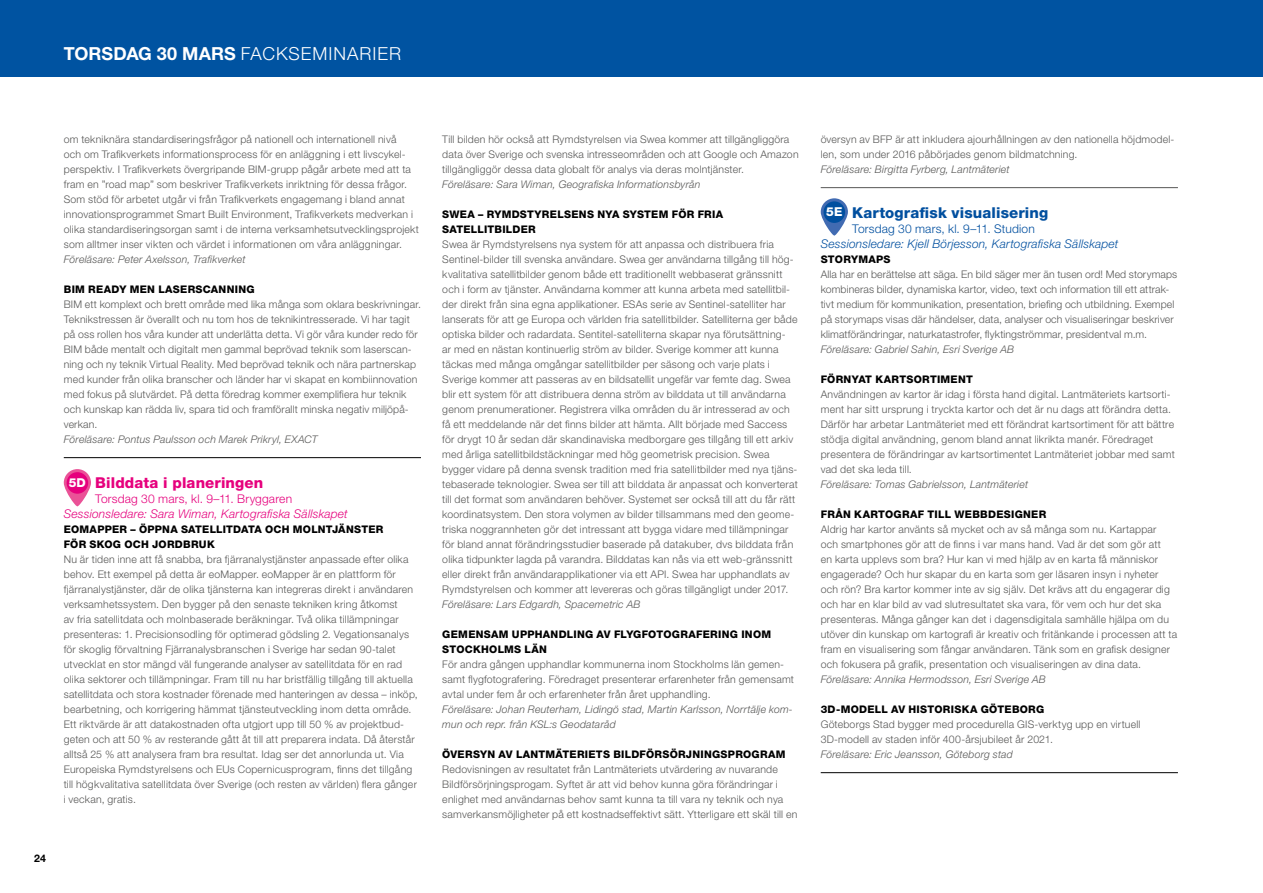
<style>
.page{position:relative;width:1263px;height:893px;background:#fff}
.page>*{position:absolute;margin:0;border:0;box-sizing:border-box;transform-origin:0 0}
.t1{font:300 18px "Helvetica Neue LT Std";letter-spacing:.055em;color:#fff}
.t2{font:800 15px "Helvetica Neue LT Std";letter-spacing:.01em;color:#004f9f}
.t3{font:800 15px "Helvetica Neue LT Std";letter-spacing:.01em;color:#e6007d}
.t4{font:italic 300 12px "Helvetica Neue LT Std";letter-spacing:.015em;color:#004f9f}
.t5{font:italic 300 12px "Helvetica Neue LT Std";letter-spacing:.015em;color:#e6007d}
.t6{font:300 12px "Helvetica Neue LT Std";letter-spacing:.015em;color:#e6007d}
.t7{font:300 12px "Helvetica Neue LT Std";letter-spacing:.015em;color:#004f9f}
.t8{font:300 10.5px/15px "Helvetica Neue LT Std";letter-spacing:.02em;color:#575756}
.t9{font:italic 300 10.5px/15px "Helvetica Neue LT Std";letter-spacing:.015em;color:#575756}
.t10{font:800 10.5px/15px "Helvetica Neue LT Std";letter-spacing:.025em;color:#000}
.t11{font:700 10.5px "Helvetica Neue LT Std";color:#000}
.s1{font-weight:700}
.s2{font-size:12.3px;color:#fff}
</style>
<div class="page">
<div style="left:0;top:0;width:1263px;height:77px;background:#0053a1"></div>
<hr style="left:64px;top:457px;width:357px;height:1px;background:#000">
<svg style="left:64px;top:469px;width:27px;height:37px"></svg>
<hr style="left:821px;top:187px;width:357px;height:1px;background:#575756">
<hr style="left:821px;top:772px;width:357px;height:1px;background:#000">
<svg style="left:821px;top:198px;width:27px;height:38px"></svg>
<h1 class="t1" style="left:64px;top:42px;width:339px"><span class="s1">TORSDAG 30 MARS</span> FACKSEMINARIER</h1>
<p class="t8" style="left:64px;top:131px;width:357px">om tekniknära standardiseringsfrågor på nationell och internationell nivå<br>och om Trafikverkets informationsprocess för en anläggning i ett livscykel&shy;perspektiv. I Trafikverkets övergripande BIM-grupp pågår arbete med att ta fram en ”road map” som beskriver Trafikverkets inriktning för dessa frågor.<br>Som stöd för arbetet utgår vi från Trafikverkets engagemang i bland annat innovationsprogrammet Smart Built Environment, Trafikverkets medverkan i olika standardiseringsorgan samt i de interna verksamhetsutvecklingsprojekt som alltmer inser vikten och värdet i informationen om våra anläggningar.</p>
<p class="t9" style="left:64px;top:251px;width:183px">Föreläsare: Peter Axelsson, Trafikverket</p>
<p class="t10" style="left:64px;top:281px;width:192px">BIM READY MEN LASERSCANNING</p>
<p class="t8" style="left:64px;top:296px;width:359px">BIM ett komplext och brett område med lika många som oklara beskrivningar.<br>Teknikstressen är överallt och nu tom hos de teknikintresserade. Vi har tagit på oss rollen hos våra kunder att underlätta detta. Vi gör våra kunder redo för BIM både mentalt och digitalt men gammal beprövad teknik som laserscan&shy;ning och ny teknik Virtual Reality. Med beprövad teknik och nära partnerskap med kunder från olika branscher och länder har vi skapat en kombiinnovation med fokus på slutvärdet. På detta föredrag kommer exemplifiera hur teknik och kunskap kan rädda liv, spara tid och framförallt minska negativ miljöpå&shy;verkan.</p>
<p class="t9" style="left:64px;top:431px;width:255px">Föreläsare: Pontus Paulsson och Marek Prikryl, EXACT</p>
<h2 class="t3" style="left:69px;top:473px;width:196px"><span class="s2">5D</span> Bilddata i planeringen</h2>
<p class="t6" style="left:95px;top:491px;width:198px">Torsdag 30 mars, kl. 9–11. Bryggaren</p>
<p class="t5" style="left:64px;top:506px;width:285px">Sessionsledare: Sara Wiman, Kartografiska Sällskapet</p>
<p class="t10" style="left:64px;top:521px;width:321px">EOMAPPER – ÖPPNA SATELLITDATA OCH MOLNTJÄNSTER<br>FÖR SKOG OCH JORDBRUK</p>
<p class="t8" style="left:64px;top:551px;width:355px">Nu är tiden inne att få snabba, bra fjärranalystjänster anpassade efter olika behov. Ett exempel på detta är eoMapper. eoMapper är en plattform för fjärranalystjänster, där de olika tjänsterna kan integreras direkt i användaren verksamhetssystem. Den bygger på den senaste tekniken kring åtkomst<br>av fria satellitdata och molnbaserade beräkningar. Två olika tillämpningar presenteras: 1. Precisionsodling för optimerad gödsling 2. Vegationsanalys för skoglig förvaltning Fjärranalysbranschen i Sverige har sedan 90-talet utvecklat en stor mängd väl fungerande analyser av satellitdata för en rad olika sektorer och tillämpningar. Fram till nu har bristfällig tillgång till aktuella satellitdata och stora kostnader förenade med hanteringen av dessa – inköp, bearbetning, och korrigering hämmat tjänsteutveckling inom detta område.<br>Ett riktvärde är att datakostnaden ofta utgjort upp till 50 % av projektbud&shy;geten och att 50 % av resterande gått åt till att preparera indata. Då återstår alltså 25 % att analysera fram bra resultat. Idag ser det annorlunda ut. Via Europeiska Rymdstyrelsens och EUs Copernicusprogram, finns det tillgång till högkvalitativa satellitdata över Sverige (och resten av världen) flera gånger i veckan, gratis.</p>
<p class="t11" style="left:34px;top:852px;width:13px">24</p>
<p class="t8" style="left:442px;top:131px;width:358px">Till bilden hör också att Rymdstyrelsen via Swea kommer att tillgängliggöra data över Sverige och svenska intresseområden och att Google och Amazon tillgängliggör dessa data globalt för analys via deras molntjänster.</p>
<p class="t9" style="left:442px;top:176px;width:260px">Föreläsare: Sara Wiman, Geografiska Informationsbyrån</p>
<p class="t10" style="left:442px;top:206px;width:282px">SWEA – RYMDSTYRELSENS NYA SYSTEM FÖR FRIA<br>SATELLITBILDER</p>
<p class="t8" style="left:442px;top:236px;width:357px">Swea är Rymdstyrelsens nya system för att anpassa och distribuera fria Sentinel-bilder till svenska användare. Swea ger användarna tillgång till hög&shy;kvalitativa satellitbilder genom både ett traditionellt webbaserat gränssnitt och i form av tjänster. Användarna kommer att kunna arbeta med satellitbil&shy;der direkt från sina egna applikationer. ESAs serie av Sentinel-satelliter har lanserats för att ge Europa och världen fria satellitbilder. Satelliterna ger både optiska bilder och radardata. Sentitel-satelliterna skapar nya förutsättning-<br>ar med en nästan kontinuerlig ström av bilder. Sverige kommer att kunna täckas med många omgångar satellitbilder per säsong och varje plats i Sverige kommer att passeras av en bildsatellit ungefär var femte dag. Swea blir ett system för att distribuera denna ström av bilddata ut till användarna genom prenumerationer. Registrera vilka områden du är intresserad av och få ett meddelande när det finns bilder att hämta. Allt började med Saccess för drygt 10 år sedan där skandinaviska medborgare ges tillgång till ett arkiv med årliga satellitbildstäckningar med hög geometrisk precision. Swea bygger vidare på denna svensk tradition med fria satellitbilder med nya tjäns&shy;tebaserade teknologier. Swea ser till att bilddata är anpassat och konverterat till det format som användaren behöver. Systemet ser också till att du får rätt koordinatsystem. Den stora volymen av bilder tillsammans med den geome&shy;triska noggrannheten gör det intressant att bygga vidare med tillämpningar för bland annat förändringsstudier baserade på datakuber, dvs bilddata från olika tidpunkter lagda på varandra. Bilddatas kan nås via ett web-gränssnitt eller direkt från användarapplikationer via ett API. Swea har upphandlats av Rymdstyrelsen och kommer att levereras och göras tillgängligt under 2017.</p>
<p class="t9" style="left:442px;top:596px;width:200px">Föreläsare: Lars Edgardh, Spacemetric AB</p>
<p class="t10" style="left:442px;top:627px;width:330px">GEMENSAM UPPHANDLING AV FLYGFOTOGRAFERING INOM<br>STOCKHOLMS LÄN</p>
<p class="t8" style="left:442px;top:656px;width:353px">För andra gången upphandlar kommunerna inom Stockholms län gemen&shy;samt flygfotografering. Föredraget presenterar erfarenheter från gemensamt avtal under fem år och erfarenheter från året upphandling.</p>
<p class="t9" style="left:442px;top:701px;width:352px">Föreläsare: Johan Reuterham, Lidingö stad, Martin Karlsson, Norrtälje kom&shy;mun och repr. från KSL:s Geodataråd</p>
<p class="t10" style="left:442px;top:747px;width:345px">ÖVERSYN AV LANTMÄTERIETS BILDFÖRSÖRJNINGSPROGRAM</p>
<p class="t8" style="left:442px;top:761px;width:357px">Redovisningen av resultatet från Lantmäteriets utvärdering av nuvarande Bildförsörjningsprogam. Syftet är att vid behov kunna göra förändringar i enlighet med användarnas behov samt kunna ta till vara ny teknik och nya samverkansmöjligheter på ett kostnadseffektivt sätt. Ytterligare ett skäl till en</p>
<p class="t8" style="left:821px;top:131px;width:355px">översyn av BFP är att inkludera ajourhållningen av den nationella höjdmodel&shy;len, som under 2016 påbörjades genom bildmatchning.</p>
<p class="t9" style="left:821px;top:161px;width:190px">Föreläsare: Birgitta Fyrberg, Lantmäteriet</p>
<h2 class="t2" style="left:826px;top:203px;width:224px"><span class="s2">5E</span> Kartografisk visualisering</h2>
<p class="t7" style="left:852px;top:221px;width:184px">Torsdag 30 mars, kl. 9–11. Studion</p>
<p class="t4" style="left:821px;top:236px;width:299px">Sessionsledare: Kjell Börjesson, Kartografiska Sällskapet</p>
<p class="t10" style="left:821px;top:251px;width:71px">STORYMAPS</p>
<p class="t8" style="left:821px;top:266px;width:358px">Alla har en berättelse att säga. En bild säger mer än tusen ord! Med storymaps kombineras bilder, dynamiska kartor, video, text och information till ett attrak&shy;tivt medium för kommunikation, presentation, briefing och utbildning. Exempel på storymaps visas där händelser, data, analyser och visualiseringar beskriver klimatförändringar, naturkatastrofer, flyktingströmmar, presidentval m.m.</p>
<p class="t9" style="left:821px;top:341px;width:195px">Föreläsare: Gabriel Sahin, Esri Sverige AB</p>
<p class="t10" style="left:821px;top:371px;width:154px">FÖRNYAT KARTSORTIMENT</p>
<p class="t8" style="left:821px;top:386px;width:356px">Användningen av kartor är idag i första hand digital. Lantmäteriets kartsorti&shy;ment har sitt ursprung i tryckta kartor och det är nu dags att förändra detta.<br>Därför har arbetar Lantmäteriet med ett förändrat kartsortiment för att bättre stödja digital användning, genom bland annat likrikta manér. Föredraget presentera de förändringar av kartsortimentet Lantmäteriet jobbar med samt vad det ska leda till.</p>
<p class="t9" style="left:821px;top:476px;width:209px">Föreläsare: Tomas Gabrielsson, Lantmäteriet</p>
<p class="t10" style="left:821px;top:506px;width:227px">FRÅN KARTOGRAF TILL WEBBDESIGNER</p>
<p class="t8" style="left:821px;top:521px;width:358px">Aldrig har kartor använts så mycket och av så många som nu. Kartappar<br>och smartphones gör att de finns i var mans hand. Vad är det som gör att<br>en karta upplevs som bra? Hur kan vi med hjälp av en karta få människor engagerade? Och hur skapar du en karta som ger läsaren insyn i nyheter och rön? Bra kartor kommer inte av sig själv. Det krävs att du engagerar dig och har en klar bild av vad slutresultatet ska vara, för vem och hur det ska presenteras. Många gånger kan det i dagensdigitala samhälle hjälpa om du utöver din kunskap om kartografi är kreativ och fritänkande i processen att ta fram en visualisering som fångar användaren. Tänk som en grafisk designer och fokusera på grafik, presentation och visualiseringen av dina data.</p>
<p class="t9" style="left:821px;top:671px;width:227px">Föreläsare: Annika Hermodsson, Esri Sverige AB</p>
<p class="t10" style="left:821px;top:701px;width:225px">3D-MODELL AV HISTORISKA GÖTEBORG</p>
<p class="t8" style="left:821px;top:716px;width:321px">Göteborgs Stad bygger med procedurella GIS-verktyg upp en virtuell<br>3D-modell av staden inför 400-årsjubileet år 2021.</p>
<p class="t9" style="left:821px;top:746px;width:194px">Föreläsare: Eric Jeansson, Göteborg stad</p>
</div>
